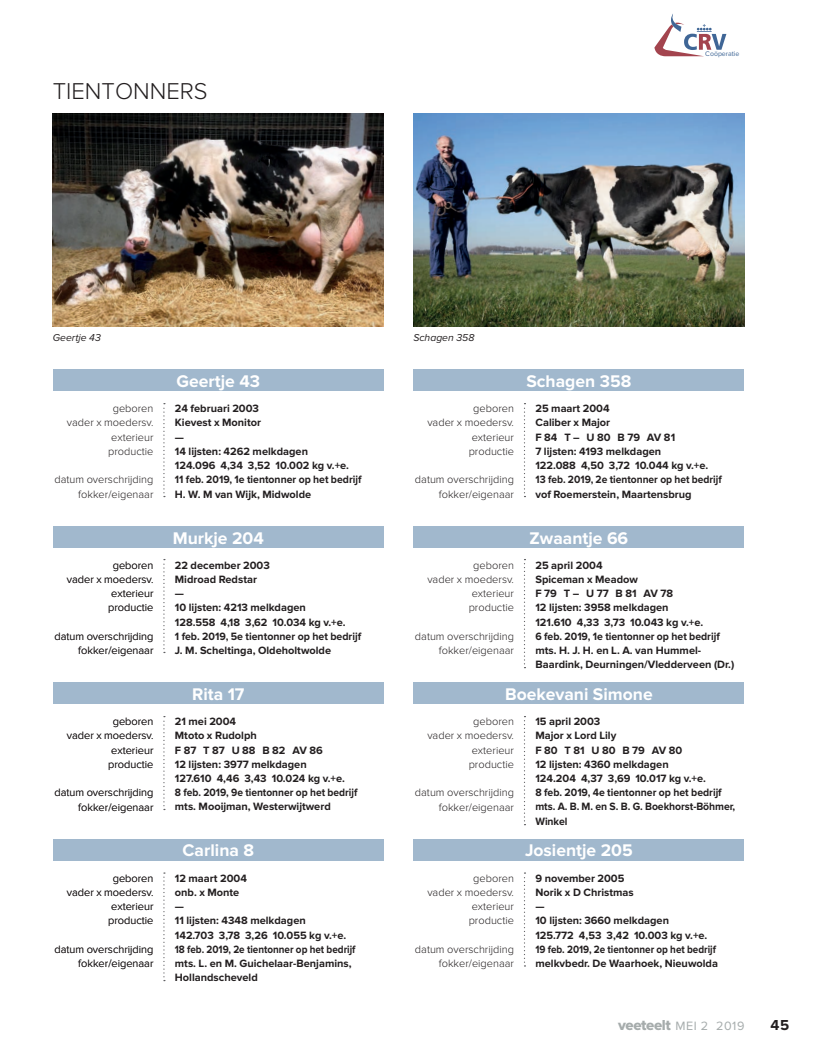
<style>
.page{position:relative;width:815px;height:1052px;background:#fff}
.page>*{position:absolute;margin:0;border:0;box-sizing:border-box;transform-origin:0 0}
.t1{font:300 23.75px "Proxima Nova";color:#231f20}
.t2{font:700 17.5px "Proxima Nova";color:#fff}
.t3{font:15px "Proxima Nova Extrabld";letter-spacing:-.02em;color:#a6acac}
.t4{font:700 15px "Proxima Nova";color:#231f20}
.t5{font:700 11px/14.2px "Proxima Nova";color:#231f20}
.t6{font:300 11px/14.2px "Proxima Nova";color:#231f20;text-align:right}
.t7{font:700 11px/14.2px "Proxima Nova";color:#231f20;scale:.95 1}
.t8{font:700 11px "Proxima Nova";color:#231f20;scale:.9 1}
.t9{font:700 11px "Proxima Nova";color:#231f20;scale:.93 1}
.t10{font:700 11px "Proxima Nova";color:#231f20;scale:.96 1}
.t11{font:italic 10.38px "Proxima Nova";color:#231f20}
.t12{font:7px "Proxima Nova";color:#3f6696}
.s1{font-family:"Proxima Nova";font-size:12.5px}
</style>
<div class="page">
<img style="left:53px;top:113px;width:331px;height:214px">
<img style="left:413px;top:113px;width:331px;height:214px">
<svg style="left:163px;top:403px;width:2px;height:94px"></svg>
<svg style="left:163px;top:559px;width:2px;height:94px"></svg>
<svg style="left:524px;top:403px;width:1px;height:94px"></svg>
<svg style="left:524px;top:559px;width:1px;height:109px"></svg>
<div style="left:53px;top:369px;width:331px;height:22px;background:#a1b8cd"></div>
<div style="left:53px;top:525px;width:331px;height:22px;background:#a1b8cd"></div>
<div style="left:413px;top:369px;width:331px;height:22px;background:#a1b8cd"></div>
<div style="left:413px;top:525px;width:331px;height:22px;background:#a1b8cd"></div>
<svg style="left:163px;top:716px;width:2px;height:94px"></svg>
<svg style="left:524px;top:716px;width:1px;height:109px"></svg>
<div style="left:53px;top:682px;width:331px;height:22px;background:#a1b8cd"></div>
<div style="left:413px;top:682px;width:331px;height:22px;background:#a1b8cd"></div>
<svg style="left:163px;top:872px;width:2px;height:109px"></svg>
<svg style="left:524px;top:872px;width:1px;height:94px"></svg>
<div style="left:53px;top:838px;width:331px;height:22px;background:#a1b8cd"></div>
<div style="left:413px;top:838px;width:331px;height:22px;background:#a1b8cd"></div>
<svg style="left:654px;top:14px;width:72px;height:42px"></svg>
<h1 class="t1" style="left:53px;top:78px;width:156px">TIENTONNERS</h1>
<p class="t12" style="left:705px;top:50px;width:36px">Coöperatie</p>
<p class="t11" style="left:53px;top:332px;width:49px">Geertje 43</p>
<p class="t11" style="left:413px;top:332px;width:63px">Schagen 358</p>
<h2 class="t2" style="left:176px;top:371px;width:85px">Geertje 43</h2>
<h2 class="t2" style="left:526px;top:371px;width:106px">Schagen 358</h2>
<p class="t6" style="left:67px;top:401px;width:88px">geboren<br>vader x moedersv. exterieur productie</p>
<p class="t6" style="left:54px;top:473px;width:100px">datum overschrijding fokker/eigenaar</p>
<p class="t5" style="left:175px;top:402px;width:86px">24 februari 2003</p>
<p class="t5" style="left:175px;top:416px;width:88px">Kievest x Monitor</p>
<p class="t5" style="left:175px;top:430px;width:11px">—</p>
<p class="t5" style="left:175px;top:444px;width:135px">14 lijsten: 4262 melkdagen</p>
<p class="t5" style="left:175px;top:458px;width:176px">124.096 4,34 3,52 10.002 kg v.+e.</p>
<p class="t7" style="left:175px;top:473px;width:198px">11 feb. 2019, 1e tientonner op het bedrijf</p>
<p class="t5" style="left:175px;top:487px;width:138px">H. W. M van Wijk, Midwolde</p>
<p class="t6" style="left:427px;top:401px;width:88px">geboren<br>vader x moedersv. exterieur productie</p>
<p class="t6" style="left:415px;top:473px;width:100px">datum overschrijding fokker/eigenaar</p>
<p class="t5" style="left:535px;top:402px;width:76px">25 maart 2004</p>
<p class="t5" style="left:535px;top:416px;width:76px">Caliber x Major</p>
<p class="t5" style="left:535px;top:430px;width:141px">F 84 T – U 80 B 79 AV 81</p>
<p class="t5" style="left:535px;top:444px;width:127px">7 lijsten: 4193 melkdagen</p>
<p class="t5" style="left:535px;top:458px;width:174px">122.088 4,50 3,72 10.044 kg v.+e.</p>
<p class="t9" style="left:535px;top:473px;width:202px">13 feb. 2019, 2e tientonner op het bedrijf</p>
<p class="t5" style="left:535px;top:487px;width:158px">vof Roemerstein, Maartensbrug</p>
<h2 class="t2" style="left:173px;top:527px;width:93px">Murkje 204</h2>
<h2 class="t2" style="left:529px;top:527px;width:100px">Zwaantje 66</h2>
<p class="t6" style="left:67px;top:558px;width:88px">geboren<br>vader x moedersv. exterieur productie</p>
<p class="t6" style="left:54px;top:629px;width:100px">datum overschrijding fokker/eigenaar</p>
<p class="t5" style="left:175px;top:558px;width:96px">22 december 2003</p>
<p class="t5" style="left:175px;top:572px;width:84px">Midroad Redstar</p>
<p class="t5" style="left:175px;top:586px;width:11px">—</p>
<p class="t5" style="left:175px;top:601px;width:132px">10 lijsten: 4213 melkdagen</p>
<p class="t5" style="left:175px;top:615px;width:172px">128.558 4,18 3,62 10.034 kg v.+e.</p>
<p class="t10" style="left:175px;top:630px;width:195px">1 feb. 2019, 5e tientonner op het bedrijf</p>
<p class="t5" style="left:175px;top:643px;width:158px">J. M. Scheltinga, Oldeholtwolde</p>
<p class="t6" style="left:427px;top:558px;width:88px">geboren<br>vader x moedersv. exterieur productie</p>
<p class="t6" style="left:415px;top:629px;width:100px">datum overschrijding fokker/eigenaar</p>
<p class="t5" style="left:535px;top:558px;width:69px">25 april 2004</p>
<p class="t5" style="left:535px;top:572px;width:104px">Spiceman x Meadow</p>
<p class="t5" style="left:535px;top:586px;width:139px">F 79 T – U 77 B 81 AV 78</p>
<p class="t5" style="left:535px;top:601px;width:135px">12 lijsten: 3958 melkdagen</p>
<p class="t5" style="left:535px;top:615px;width:169px">121.610 4,33 3,73 10.043 kg v.+e.</p>
<p class="t7" style="left:535px;top:629px;width:195px">6 feb. 2019, 1e tientonner op het bedrijf</p>
<p class="t5" style="left:535px;top:643px;width:200px">mts. H. J. H. en L. A. van Hummel-<br>Baardink, Deurningen/Vledderveen (Dr.)</p>
<p class="t6" style="left:67px;top:714px;width:88px">geboren<br>vader x moedersv. exterieur productie</p>
<p class="t6" style="left:54px;top:785px;width:100px">datum overschrijding fokker/eigenaar</p>
<p class="t6" style="left:67px;top:871px;width:88px">geboren<br>vader x moedersv. exterieur productie</p>
<p class="t6" style="left:54px;top:942px;width:100px">datum overschrijding fokker/eigenaar</p>
<h2 class="t2" style="left:192px;top:684px;width:54px">Rita 17</h2>
<h2 class="t2" style="left:505px;top:684px;width:149px">Boekevani Simone</h2>
<p class="t5" style="left:175px;top:714px;width:63px">21 mei 2004</p>
<p class="t5" style="left:535px;top:714px;width:66px">15 april 2003</p>
<p class="t5" style="left:175px;top:729px;width:83px">Mtoto x Rudolph</p>
<p class="t5" style="left:535px;top:729px;width:83px">Major x Lord Lily</p>
<p class="t5" style="left:175px;top:743px;width:149px">F 87 T 87 U 88 B 82 AV 86</p>
<p class="t5" style="left:535px;top:743px;width:148px">F 80 T 81 U 80 B 79 AV 80</p>
<p class="t5" style="left:175px;top:757px;width:133px">12 lijsten: 3977 melkdagen</p>
<p class="t5" style="left:535px;top:757px;width:135px">12 lijsten: 4360 melkdagen</p>
<p class="t5" style="left:175px;top:771px;width:171px">127.610 4,46 3,43 10.024 kg v.+e.</p>
<p class="t5" style="left:535px;top:771px;width:172px">124.204 4,37 3,69 10.017 kg v.+e.</p>
<p class="t9" style="left:175px;top:786px;width:198px">8 feb. 2019, 9e tientonner op het bedrijf</p>
<p class="t7" style="left:535px;top:786px;width:197px">8 feb. 2019, 4e tientonner op het bedrijf</p>
<p class="t5" style="left:175px;top:800px;width:157px">mts. Mooijman, Westerwijtwerd</p>
<p class="t7" style="left:535px;top:800px;width:212px">mts. A. B. M. en S. B. G. Boekhorst-Böhmer,<br>Winkel</p>
<p class="t6" style="left:427px;top:714px;width:88px">geboren<br>vader x moedersv. exterieur productie</p>
<p class="t6" style="left:415px;top:785px;width:100px">datum overschrijding fokker/eigenaar</p>
<h2 class="t2" style="left:182px;top:840px;width:73px">Carlina 8</h2>
<h2 class="t2" style="left:525px;top:840px;width:109px">Josientje 205</h2>
<p class="t5" style="left:175px;top:871px;width:73px">12 maart 2004</p>
<p class="t5" style="left:535px;top:871px;width:90px">9 november 2005</p>
<p class="t5" style="left:175px;top:885px;width:66px">onb. x Monte</p>
<p class="t5" style="left:535px;top:885px;width:100px">Norik x D Christmas</p>
<p class="t5" style="left:175px;top:899px;width:11px">—</p>
<p class="t5" style="left:535px;top:899px;width:11px">—</p>
<p class="t5" style="left:175px;top:914px;width:132px">11 lijsten: 4348 melkdagen</p>
<p class="t5" style="left:535px;top:914px;width:135px">10 lijsten: 3660 melkdagen</p>
<p class="t5" style="left:175px;top:928px;width:173px">142.703 3,78 3,26 10.055 kg v.+e.</p>
<p class="t5" style="left:535px;top:928px;width:173px">125.772 4,53 3,42 10.003 kg v.+e.</p>
<p class="t8" style="left:175px;top:942px;width:202px">18 feb. 2019, 2e tientonner op het bedrijf</p>
<p class="t8" style="left:535px;top:942px;width:202px">19 feb. 2019, 2e tientonner op het bedrijf</p>
<p class="t5" style="left:175px;top:956px;width:178px">mts. L. en M. Guichelaar-Benjamins,<br>Hollandscheveld</p>
<p class="t5" style="left:535px;top:956px;width:184px">melkvbedr. De Waarhoek, Nieuwolda</p>
<p class="t6" style="left:427px;top:871px;width:88px">geboren<br>vader x moedersv. exterieur productie</p>
<p class="t6" style="left:415px;top:942px;width:100px">datum overschrijding fokker/eigenaar</p>
<h3 class="t3" style="left:618px;top:1016px;width:128px">veeteelt <span class="s1">MEI 2 2019</span></h3>
<h3 class="t4" style="left:770px;top:1016px;width:20px">45</h3>
</div>
